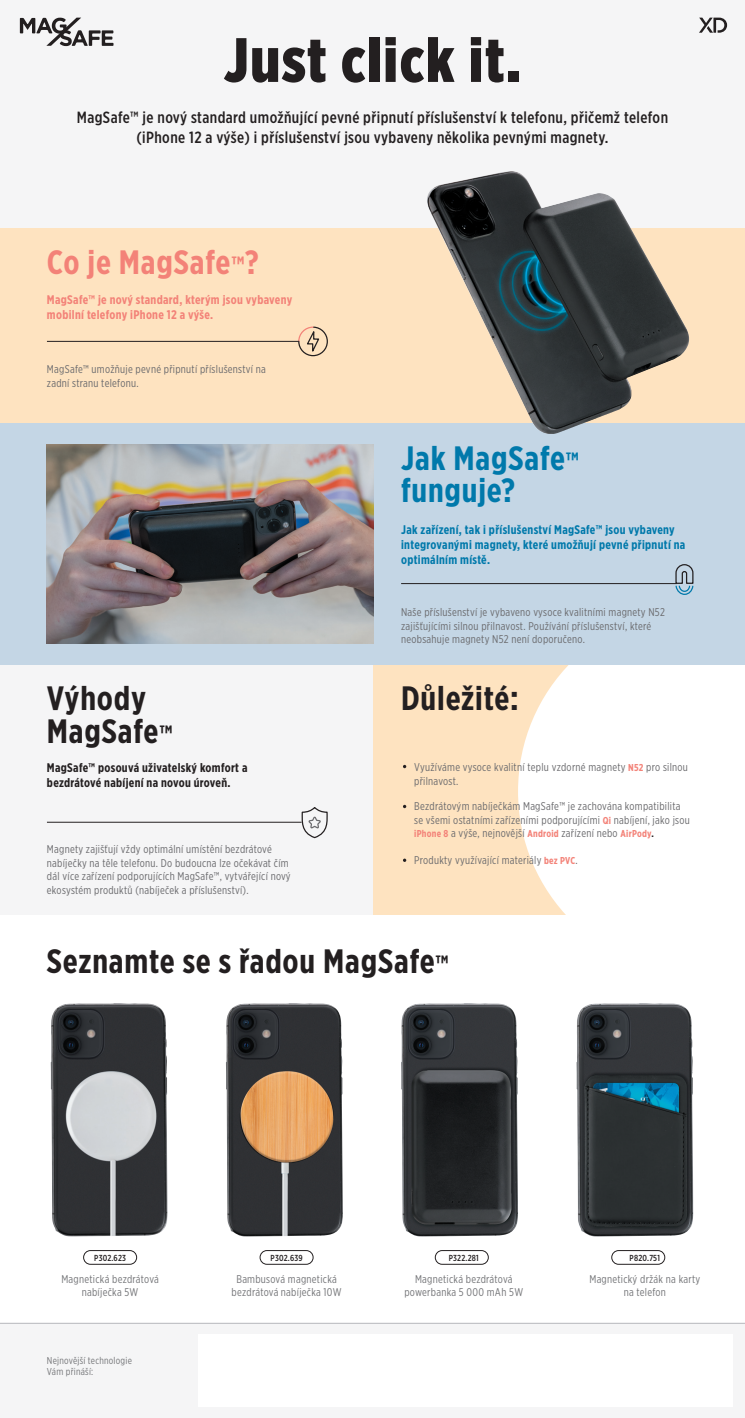
<style>
.page{position:relative;width:745px;height:1418px;background:#fff}
.page>*{position:absolute;margin:0;border:0;box-sizing:border-box;transform-origin:0 0}
.t1{font:900 62.5px "Gotham X Narrow";letter-spacing:.025em;color:#231f20}
.t2{font:700 33.75px/32.5px "Gotham X Narrow";letter-spacing:.025em;color:#231f20}
.t3{font:700 33.75px/32.5px "Gotham X Narrow";letter-spacing:.025em;color:#0079ab}
.t4{font:700 33.75px "Gotham X Narrow";letter-spacing:.025em;color:#f38278}
.t5{font:500 16.25px/19.5px "Gotham X Narrow";letter-spacing:.025em;color:#231f20;text-align:center}
.t6{font:700 12.5px/15px "Gotham X Narrow";letter-spacing:.025em;color:#0079ab}
.t7{font:700 12.5px/15px "Gotham X Narrow";letter-spacing:.025em;color:#f38278}
.t8{font:700 12.5px/15px "Gotham X Narrow";letter-spacing:.025em;color:#231f20}
.t9{font:11.25px/13.5px "Gotham X Narrow";letter-spacing:.025em;color:#6b6b6e}
.t10{font:11.25px/12.5px "Gotham X Narrow";letter-spacing:.025em;color:#757679;text-align:center}
.t11{font:10px/11.2px "Gotham X Narrow";letter-spacing:.025em;color:#757679}
.t12{font:500 8.75px "Gotham X Narrow";letter-spacing:.025em;color:#231f20}
.s1{font-size:25px}
.s2{font-weight:700;font-size:10px;color:#f38278}
.s3{font-weight:700;font-size:10px;color:#231f20}
</style>
<div class="page">
<div style="left:0;top:0;width:744px;height:914px;background:#f5f5f6"></div>
<svg style="left:20px;top:18px;width:93px;height:28px"></svg>
<div style="left:0;top:228px;width:744px;height:195px;background:#fee3c0"></div>
<div style="left:0;top:1323px;width:744px;height:94px;background:#f5f5f6"></div>
<div style="left:0;top:423px;width:744px;height:242px;background:#c4d6e5"></div>
<img style="left:47px;top:444px;width:326px;height:199px">
<img style="left:51px;top:1003px;width:117px;height:233px">
<img style="left:226px;top:1003px;width:116px;height:233px">
<img style="left:401px;top:1003px;width:117px;height:233px">
<img style="left:576px;top:1003px;width:117px;height:233px">
<div style="left:83px;top:1250px;width:54px;height:14px;border:1px solid #231f20;border-radius:7px"></div>
<div style="left:259px;top:1250px;width:54px;height:14px;border:1px solid #231f20;border-radius:7px"></div>
<div style="left:434px;top:1250px;width:54px;height:14px;border:1px solid #231f20;border-radius:7px"></div>
<div style="left:611px;top:1250px;width:53px;height:14px;border:1px solid #231f20;border-radius:7px"></div>
<div style="left:199px;top:1333px;width:533px;height:73px;background:#fff"></div>
<hr style="left:0;top:1322px;width:744px;height:1px;background:#b6b7bb">
<svg style="left:300px;top:807px;width:28px;height:32px"></svg>
<img style="left:427px;top:171px;width:263px;height:263px">
<svg style="left:699px;top:18px;width:27px;height:15px"></svg>
<hr style="left:47px;top:821px;width:254px;height:1px;background:#231f20">
<svg style="left:674px;top:564px;width:19px;height:31px"></svg>
<hr style="left:401px;top:583px;width:275px;height:1px;background:#231f20">
<svg style="left:297px;top:328px;width:23px;height:28px"></svg>
<div style="left:298px;top:326px;width:30px;height:30px;border:1px solid #231f20;border-radius:50%"></div>
<hr style="left:47px;top:341px;width:251px;height:1px;background:#231f20">
<div style="left:373px;top:665px;width:371px;height:249px;background:#fee3c0"></div>
<svg style="left:518px;top:665px;width:226px;height:249px;background:#fefdfa"></svg>
<svg style="left:403px;top:858px;width:3px;height:4px"></svg>
<p class="t1" style="left:224px;top:21px;width:299px">Just click it.</p>
<p class="t5" style="left:77px;top:108px;width:592px">MagSafe™ je nový standard umožňující pevné připnutí příslušenství k telefonu, přičemž telefon (iPhone 12 a výše) i příslušenství jsou vybaveny několika pevnými magnety.</p>
<p class="t4" style="left:47px;top:241px;width:213px">Co je MagSafe<span class="s1">™</span>?</p>
<p class="t7" style="left:47px;top:292px;width:246px">MagSafe™ je nový standard, kterým jsou vybaveny mobilní telefony iPhone 12 a výše.</p>
<p class="t9" style="left:47px;top:362px;width:220px">MagSafe™ umožňuje pevné připnutí příslušenství na zadní stranu telefonu.</p>
<p class="t2" style="left:47px;top:682px;width:127px">Výhody<br>MagSafe<span class="s1">™</span></p>
<p class="t8" style="left:47px;top:760px;width:202px">MagSafe™ posouvá uživatelský komfort a bezdrátové nabíjení na novou úroveň.</p>
<p class="t9" style="left:47px;top:842px;width:245px">Magnety zajišťují vždy optimální umístění bezdrátové nabíječky na těle telefonu. Do budoucna lze očekávat čím dál více zařízení podporujících MagSafe™, vytvářející nový ekosystém produktů (nabíječek a příslušenství).</p>
<p class="t3" style="left:401px;top:441px;width:179px">Jak MagSafe<span class="s1">™ </span>funguje?</p>
<p class="t6" style="left:401px;top:521px;width:285px">Jak zařízení, tak i příslušenství MagSafe™ jsou vybaveny integrovanými magnety, které umožňují pevné připnutí na optimálním místě.</p>
<p class="t9" style="left:401px;top:605px;width:265px">Naše příslušenství je vybaveno vysoce kvalitními magnety N52 zajišťujícími silnou přilnavost. Používání příslušenství, které neobsahuje magnety N52 není doporučeno.</p>
<p class="t2" style="left:401px;top:682px;width:119px">Důležité:</p>
<p class="t9" style="left:414px;top:760px;width:275px">Využíváme vysoce kvalitní teplu vzdorné magnety <span class="s2">N52</span> pro silnou přilnavost.</p>
<p class="t9" style="left:414px;top:799px;width:277px">Bezdrátovým nabíječkám MagSafe™ je zachována kompatibilita se všemi ostatními zařízeními podporujícími <span class="s2">Qi</span> nabíjení, jako jsou <span class="s2">iPhone 8</span> a výše, nejnovější <span class="s2">Android</span> zařízení nebo <span class="s2">AirPody</span><span class="s3">.</span></p>
<p class="t9" style="left:414px;top:853px;width:165px">Produkty využívající materiály <span class="s2">bez PVC</span>.</p>
<p class="t2" style="left:47px;top:944px;width:403px">Seznamte se s řadou MagSafe<span class="s1">™</span></p>
<p class="t12" style="left:94px;top:1252px;width:33px">P302.623</p>
<p class="t10" style="left:61px;top:1272px;width:99px">Magnetická bezdrátová nabíječka 5W</p>
<p class="t11" style="left:47px;top:1354px;width:86px">Nejnovější technologie<br>Vám přináší:</p>
<p class="t12" style="left:270px;top:1252px;width:34px">P302.639</p>
<p class="t10" style="left:231px;top:1272px;width:111px">Bambusová magnetická bezdrátová nabíječka 10W</p>
<p class="t12" style="left:448px;top:1252px;width:32px">P322.281</p>
<p class="t10" style="left:404px;top:1272px;width:120px">Magnetická bezdrátová powerbanka 5 000 mAh 5W</p>
<p class="t12" style="left:629px;top:1252px;width:32px">P820.751</p>
<p class="t10" style="left:589px;top:1272px;width:112px">Magnetický držák na karty na telefon</p>
</div>
